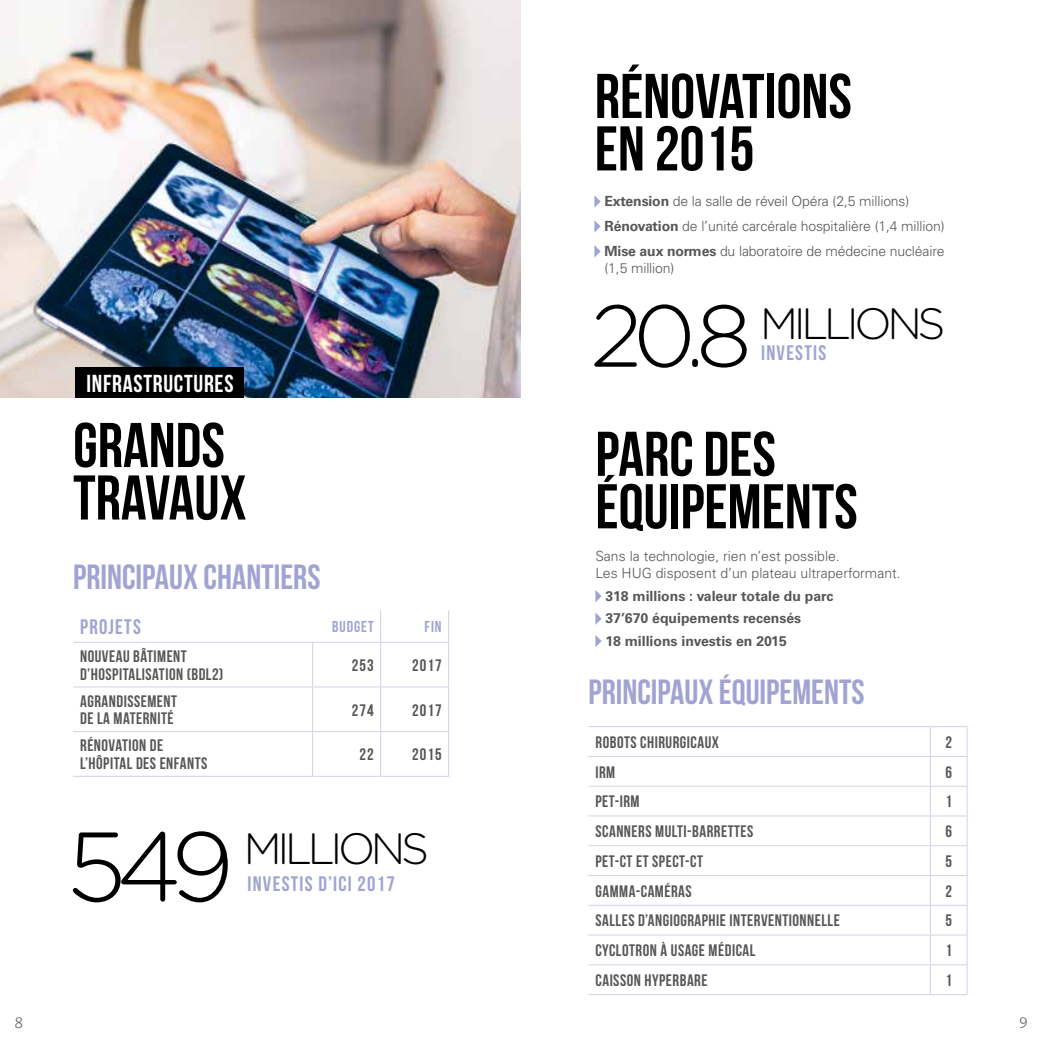
<style>
.page{position:relative;width:1042px;height:1042px;background:#fff}
.page>*{position:absolute;margin:0;border:0;box-sizing:border-box;transform-origin:0 0}
.t1{font:300 98.17px "Gotham Rounded";color:#000}
.t2{font:63px/52.5px "Bebas Neue";color:#000}
.t3{font:300 43.75px "Gotham Rounded";letter-spacing:-.1em;color:#000}
.t4{font:35px "Bebas Neue";color:#a1a4d2}
.t5{font:24.5px "Bebas Neue";letter-spacing:.03em;color:#fff}
.t6{font:21px "Bebas Neue";letter-spacing:.06em;color:#a1a4d2}
.t7{font:16.62px/17.5px "Bebas Neue";letter-spacing:.03em;color:#575756}
.t8{font:15.75px "Bebas Neue";letter-spacing:.06em;color:#a1a4d2}
.t9{font:300 15.75px "Foundry Sans";color:#575756}
.t10{font:300 14px/25px "Univers LT Std";letter-spacing:-.01em;color:#575756}
.t11{font:700 14px/22.4px "Univers LT Std";color:#575756}
.s1{font-weight:700}
.s2{font-size:87.5px}
</style>
<div class="page">
<img style="left:0;top:0;width:521px;height:398px">
<svg style="left:595px;top:590px;width:6px;height:12px"></svg>
<svg style="left:595px;top:612px;width:6px;height:13px"></svg>
<svg style="left:595px;top:635px;width:6px;height:12px"></svg>
<div style="left:75px;top:367px;width:169px;height:31px;background:#000"></div>
<hr style="left:588px;top:726px;width:342px;height:1px;background:#d0d1ea">
<hr style="left:930px;top:726px;width:37px;height:1px;background:#d0d1ea">
<hr style="left:588px;top:756px;width:342px;height:1px;background:#d0d1ea">
<hr style="left:930px;top:756px;width:37px;height:1px;background:#d0d1ea">
<hr style="left:588px;top:786px;width:342px;height:1px;background:#d0d1ea">
<hr style="left:588px;top:815px;width:342px;height:1px;background:#d0d1ea">
<hr style="left:588px;top:845px;width:342px;height:1px;background:#d0d1ea">
<hr style="left:588px;top:875px;width:342px;height:1px;background:#d0d1ea">
<hr style="left:930px;top:786px;width:37px;height:1px;background:#d0d1ea">
<hr style="left:930px;top:815px;width:37px;height:1px;background:#d0d1ea">
<hr style="left:930px;top:845px;width:37px;height:1px;background:#d0d1ea">
<hr style="left:930px;top:875px;width:37px;height:1px;background:#d0d1ea">
<hr style="left:588px;top:905px;width:342px;height:1px;background:#d0d1ea">
<hr style="left:930px;top:905px;width:37px;height:1px;background:#d0d1ea">
<hr style="left:588px;top:934px;width:342px;height:1px;background:#d0d1ea">
<hr style="left:588px;top:964px;width:342px;height:1px;background:#d0d1ea">
<hr style="left:588px;top:994px;width:342px;height:1px;background:#d0d1ea">
<svg style="left:930px;top:727px;width:1px;height:267px"></svg>
<hr style="left:930px;top:934px;width:37px;height:1px;background:#d0d1ea">
<svg style="left:966px;top:727px;width:1px;height:267px"></svg>
<hr style="left:930px;top:964px;width:37px;height:1px;background:#d0d1ea">
<hr style="left:930px;top:994px;width:37px;height:1px;background:#d0d1ea">
<hr style="left:380px;top:610px;width:1px;height:32px;background:#d0d1ea">
<hr style="left:448px;top:610px;width:1px;height:32px;background:#d0d1ea">
<hr style="left:73px;top:642px;width:240px;height:1px;background:#d0d1ea">
<hr style="left:312px;top:643px;width:1px;height:43px;background:#d0d1ea">
<hr style="left:313px;top:642px;width:68px;height:1px;background:#d0d1ea">
<hr style="left:380px;top:643px;width:1px;height:43px;background:#d0d1ea">
<hr style="left:381px;top:642px;width:68px;height:1px;background:#d0d1ea">
<hr style="left:448px;top:643px;width:1px;height:43px;background:#d0d1ea">
<hr style="left:73px;top:686px;width:240px;height:1px;background:#d0d1ea">
<hr style="left:312px;top:687px;width:1px;height:44px;background:#d0d1ea">
<hr style="left:313px;top:686px;width:68px;height:1px;background:#d0d1ea">
<hr style="left:381px;top:686px;width:68px;height:1px;background:#d0d1ea">
<hr style="left:380px;top:687px;width:1px;height:44px;background:#d0d1ea">
<hr style="left:448px;top:687px;width:1px;height:44px;background:#d0d1ea">
<hr style="left:73px;top:731px;width:240px;height:1px;background:#d0d1ea">
<hr style="left:73px;top:776px;width:240px;height:1px;background:#d0d1ea">
<hr style="left:312px;top:732px;width:1px;height:44px;background:#d0d1ea">
<hr style="left:313px;top:731px;width:68px;height:1px;background:#d0d1ea">
<hr style="left:381px;top:731px;width:68px;height:1px;background:#d0d1ea">
<hr style="left:380px;top:732px;width:1px;height:44px;background:#d0d1ea">
<hr style="left:448px;top:732px;width:1px;height:44px;background:#d0d1ea">
<hr style="left:313px;top:776px;width:68px;height:1px;background:#d0d1ea">
<hr style="left:381px;top:776px;width:68px;height:1px;background:#d0d1ea">
<svg style="left:594px;top:195px;width:6px;height:13px"></svg>
<svg style="left:594px;top:220px;width:6px;height:13px"></svg>
<svg style="left:594px;top:245px;width:6px;height:12px"></svg>
<h2 class="t2" style="left:595px;top:69px;width:259px">RÉNOVATIONS<br>EN 2015</h2>
<p class="t10" style="left:604px;top:188px;width:342px"><span class="s1">Extension</span> de la salle de réveil Opéra (2,5 millions)<br><span class="s1">Rénovation</span> de l’unité carcérale hospitalière (1,4 million)<br><span class="s1">Mise aux normes</span> du laboratoire de médecine nucléaire</p>
<p class="t10" style="left:604px;top:256px;width:71px">(1,5 million)</p>
<h3 class="t5" style="left:86px;top:370px;width:149px">INFRASTRUCTURES</h3>
<h2 class="t2" style="left:73px;top:418px;width:175px">GRANDS<br>TRAVAUX</h2>
<h3 class="t4" style="left:73px;top:558px;width:249px">PRINCIPAUX CHANTIERS</h3>
<p class="t6" style="left:80px;top:615px;width:62px">PROJETS</p>
<p class="t8" style="left:332px;top:618px;width:43px">BUDGET</p>
<p class="t8" style="left:425px;top:618px;width:19px">FIN</p>
<p class="t7" style="left:80px;top:647px;width:145px">NOUVEAU BÂTIMENT<br>D’HOSPITALISATION (BDL2)</p>
<p class="t7" style="left:352px;top:656px;width:23px">253</p>
<p class="t7" style="left:412px;top:656px;width:31px">2017</p>
<p class="t7" style="left:80px;top:692px;width:98px">AGRANDISSEMENT<br>DE LA MATERNITÉ</p>
<p class="t7" style="left:352px;top:701px;width:23px">274</p>
<p class="t7" style="left:412px;top:701px;width:31px">2017</p>
<p class="t7" style="left:80px;top:737px;width:129px">RÉNOVATION DE<br>L’HÔPITAL DES ENFANTS</p>
<p class="t7" style="left:359px;top:745px;width:16px">22</p>
<p class="t7" style="left:412px;top:745px;width:31px">2015</p>
<h1 class="t1" style="left:67px;top:801px;width:169px">549</h1>
<h3 class="t3" style="left:244px;top:820px;width:187px">MILLIONS</h3>
<p class="t6" style="left:247px;top:872px;width:149px">INVESTIS D’ICI 2017</p>
<h3 class="t3" style="left:590px;top:294px;width:356px"><span class="s2">20.8</span> MILLIONS</h3>
<p class="t6" style="left:761px;top:341px;width:67px">INVESTIS</p>
<h2 class="t2" style="left:595px;top:427px;width:264px">PARC DES<br>ÉQUIPEMENTS</h2>
<p class="t10" style="left:595px;top:547px;width:307px;line-height:17.5px">Sans la technologie, rien n’est possible.<br>Les HUG disposent d’un plateau ultraperformant.</p>
<p class="t11" style="left:605px;top:584px;width:229px">318 millions : valeur totale du parc<br>37’670 équipements recensés<br>18 millions investis en 2015</p>
<h3 class="t4" style="left:588px;top:673px;width:278px">PRINCIPAUX ÉQUIPEMENTS</h3>
<p class="t7" style="left:595px;top:733px;width:125px">ROBOTS CHIRURGICAUX</p>
<p class="t7" style="left:945px;top:733px;width:8px">2</p>
<p class="t7" style="left:595px;top:763px;width:21px">IRM</p>
<p class="t7" style="left:945px;top:763px;width:8px">6</p>
<p class="t7" style="left:595px;top:792px;width:46px">PET-IRM</p>
<p class="t7" style="left:945px;top:792px;width:8px">1</p>
<p class="t7" style="left:595px;top:822px;width:159px">SCANNERS MULTI-BARRETTES</p>
<p class="t7" style="left:945px;top:822px;width:8px">6</p>
<p class="t7" style="left:595px;top:852px;width:109px">PET-CT ET SPECT-CT</p>
<p class="t7" style="left:945px;top:852px;width:8px">5</p>
<p class="t7" style="left:595px;top:882px;width:98px">GAMMA-CAMÉRAS</p>
<p class="t7" style="left:945px;top:882px;width:8px">2</p>
<p class="t7" style="left:595px;top:911px;width:246px">SALLES D’ANGIOGRAPHIE INTERVENTIONNELLE</p>
<p class="t7" style="left:945px;top:911px;width:8px">5</p>
<p class="t7" style="left:595px;top:941px;width:162px">CYCLOTRON À USAGE MÉDICAL</p>
<p class="t7" style="left:945px;top:941px;width:8px">1</p>
<p class="t7" style="left:595px;top:971px;width:114px">CAISSON HYPERBARE</p>
<p class="t7" style="left:945px;top:971px;width:8px">1</p>
<p class="t9" style="left:15px;top:1013px;width:9px">8</p>
<p class="t9" style="left:1019px;top:1013px;width:9px">9</p>
</div>
